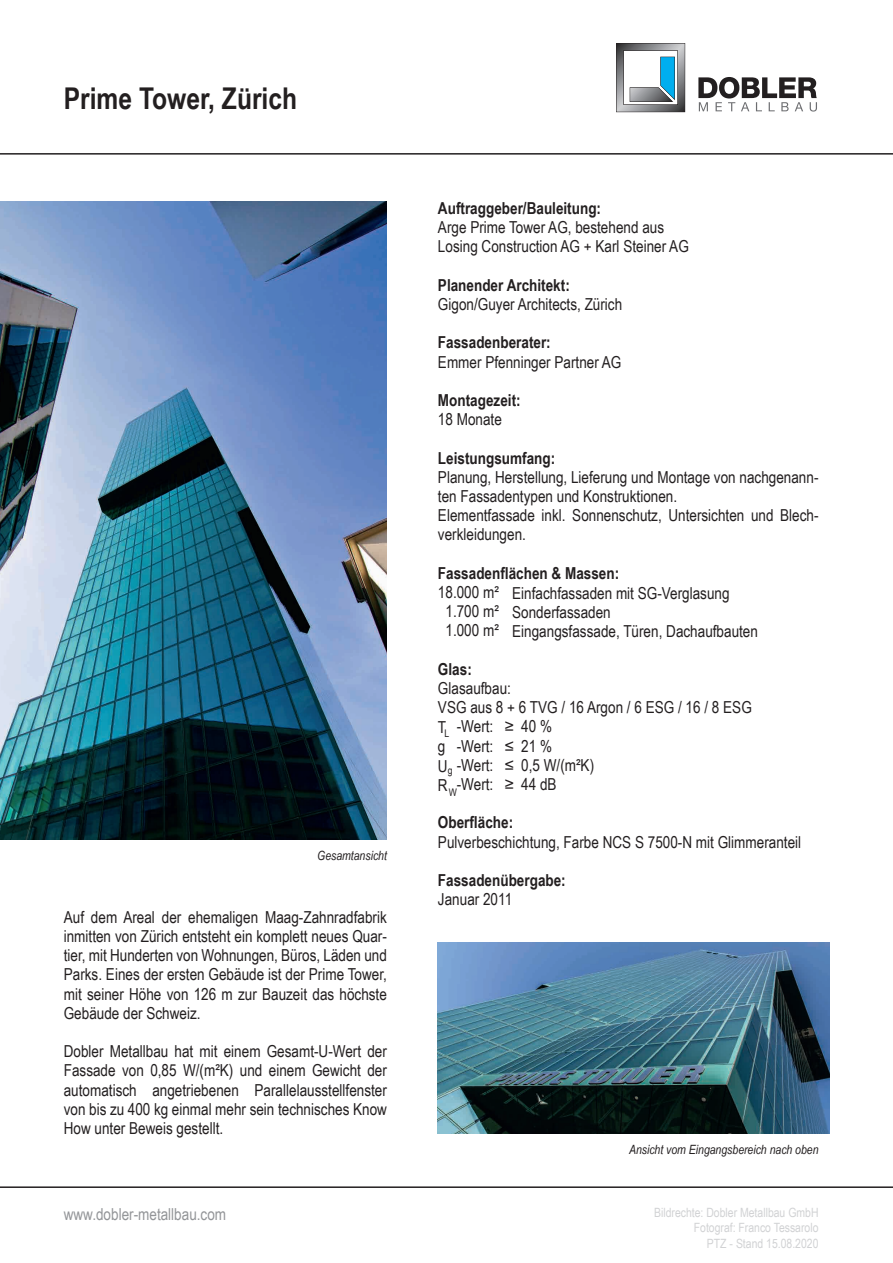
<style>
.page{position:relative;width:893px;height:1263px;background:#fff}
.page>*{position:absolute;margin:0;border:0;box-sizing:border-box;transform-origin:0 0}
.t1{font:700 30px "Arial Narrow";color:#231f20}
.t2{font:16.5px/19.2px "Arial Narrow";color:#231f20}
.t3{font:700 16.5px "Arial Narrow";color:#231f20}
.t4{font:16.5px "Arial Narrow";color:#939598}
.t5{font:12.75px "Arial Narrow";color:#d1d2d4}
.t6{font:italic 12.75px "Arial Narrow";color:#231f20}
.t7{font:10.5px "Arial Narrow";color:#231f20}
</style>
<div class="page">
<hr style="left:0;top:153px;width:893px;height:2px;background:#231f20">
<svg style="left:616px;top:43px;width:70px;height:70px"></svg>
<svg style="left:698px;top:77px;width:119px;height:35px"></svg>
<hr style="left:0;top:1186px;width:893px;height:2px;background:#231f20">
<img style="left:0;top:202px;width:387px;height:638px">
<img style="left:438px;top:942px;width:391px;height:192px">
<p class="t1" style="left:64px;top:76px;width:235px">Prime Tower, Zürich</p>
<p class="t6" style="left:317px;top:846px;width:71px">Gesamtansicht</p>
<p class="t2" style="left:64px;top:907px;width:325px;text-align:justify">Auf dem Areal der ehemaligen Maag-Zahnradfabrik inmitten von Zürich entsteht ein komplett neues Quar&shy;tier, mit Hunderten von Wohnungen, Büros, Läden und Parks. Eines der ersten Gebäude ist der Prime Tower, mit seiner Höhe von 126 m zur Bauzeit das höchste Gebäude der Schweiz.</p>
<p class="t2" style="left:64px;top:1041px;width:325px;text-align:justify">Dobler Metallbau hat mit einem Gesamt-U-Wert der Fassade von 0,85 W/(m²K) und einem Gewicht der automatisch angetriebenen Parallelausstellfenster von bis zu 400 kg einmal mehr sein technisches Know How unter Beweis gestellt.</p>
<p class="t3" style="left:438px;top:196px;width:165px">Auftraggeber/Bauleitung:</p>
<p class="t2" style="left:438px;top:217px;width:228px">Arge Prime Tower AG, bestehend aus</p>
<p class="t2" style="left:438px;top:236px;width:252px">Losing Construction AG + Karl Steiner AG</p>
<p class="t3" style="left:438px;top:272px;width:133px">Planender Architekt:</p>
<p class="t2" style="left:438px;top:294px;width:186px">Gigon/Guyer Architects, Zürich</p>
<p class="t3" style="left:438px;top:330px;width:114px">Fassadenberater:</p>
<p class="t2" style="left:438px;top:352px;width:185px">Emmer Pfenninger Partner AG</p>
<p class="t3" style="left:438px;top:388px;width:84px">Montagezeit:</p>
<p class="t2" style="left:438px;top:409px;width:65px">18 Monate</p>
<p class="t3" style="left:438px;top:445px;width:119px">Leistungsumfang:</p>
<p class="t2" style="left:438px;top:467px;width:382px">Planung, Herstellung, Lieferung und Montage von nachgenann&shy;ten Fassadentypen und Konstruktionen.</p>
<p class="t2" style="left:438px;top:505px;width:382px">Elementfassade inkl. Sonnenschutz, Untersichten und Blech&shy;verkleidungen.</p>
<p class="t3" style="left:438px;top:560px;width:183px">Fassadenflächen &amp; Massen:</p>
<p class="t2" style="left:438px;top:582px;width:62px">18.000 m²</p>
<p class="t2" style="left:445px;top:601px;width:55px">1.700 m²</p>
<p class="t2" style="left:445px;top:620px;width:55px">1.000 m²</p>
<p class="t3" style="left:438px;top:656px;width:35px">Glas:</p>
<p class="t2" style="left:438px;top:678px;width:74px">Glasaufbau:</p>
<p class="t2" style="left:438px;top:697px;width:315px">VSG aus 8 + 6 TVG / 16 Argon / 6 ESG / 16 / 8 ESG</p>
<p class="t2" style="left:457px;top:716px;width:97px">-Wert: ≥ 40 %</p>
<p class="t2" style="left:438px;top:736px;width:116px">g -Wert: ≤ 21 %</p>
<p class="t2" style="left:457px;top:755px;width:139px">-Wert: ≤ 0,5 W/(m²K)</p>
<p class="t2" style="left:457px;top:774px;width:101px">-Wert: ≥ 44 dB</p>
<p class="t3" style="left:438px;top:810px;width:77px">Oberfläche:</p>
<p class="t2" style="left:438px;top:832px;width:365px">Pulverbeschichtung, Farbe NCS S 7500-N mit Glimmeranteil</p>
<p class="t3" style="left:438px;top:868px;width:129px">Fassadenübergabe:</p>
<p class="t2" style="left:438px;top:889px;width:76px">Januar 2011</p>
<p class="t2" style="left:512px;top:583px;width:219px">Einfachfassaden mit SG-Verglasung</p>
<p class="t2" style="left:512px;top:602px;width:100px">Sonderfassaden</p>
<p class="t2" style="left:512px;top:621px;width:247px">Eingangsfassade, Türen, Dachaufbauten</p>
<p class="t2" style="left:438px;top:717px;width:10px">T</p>
<p class="t7" style="left:445px;top:726px;width:6px">L</p>
<p class="t2" style="left:438px;top:755px;width:11px">U</p>
<p class="t7" style="left:448px;top:762px;width:6px">g</p>
<p class="t2" style="left:438px;top:775px;width:11px">R</p>
<p class="t7" style="left:449px;top:785px;width:10px">W</p>
<p class="t6" style="left:629px;top:1140px;width:191px">Ansicht vom Eingangsbereich nach oben</p>
<p class="t4" style="left:64px;top:1202px;width:164px">www.dobler-metallbau.com</p>
<p class="t5" style="left:654px;top:1203px;width:166px">Bildrechte: Dobler Metallbau GmbH</p>
<p class="t5" style="left:694px;top:1218px;width:126px">Fotograf: Franco Tessarolo</p>
<p class="t5" style="left:707px;top:1234px;width:113px">PTZ - Stand 15.08.2020</p>
</div>
